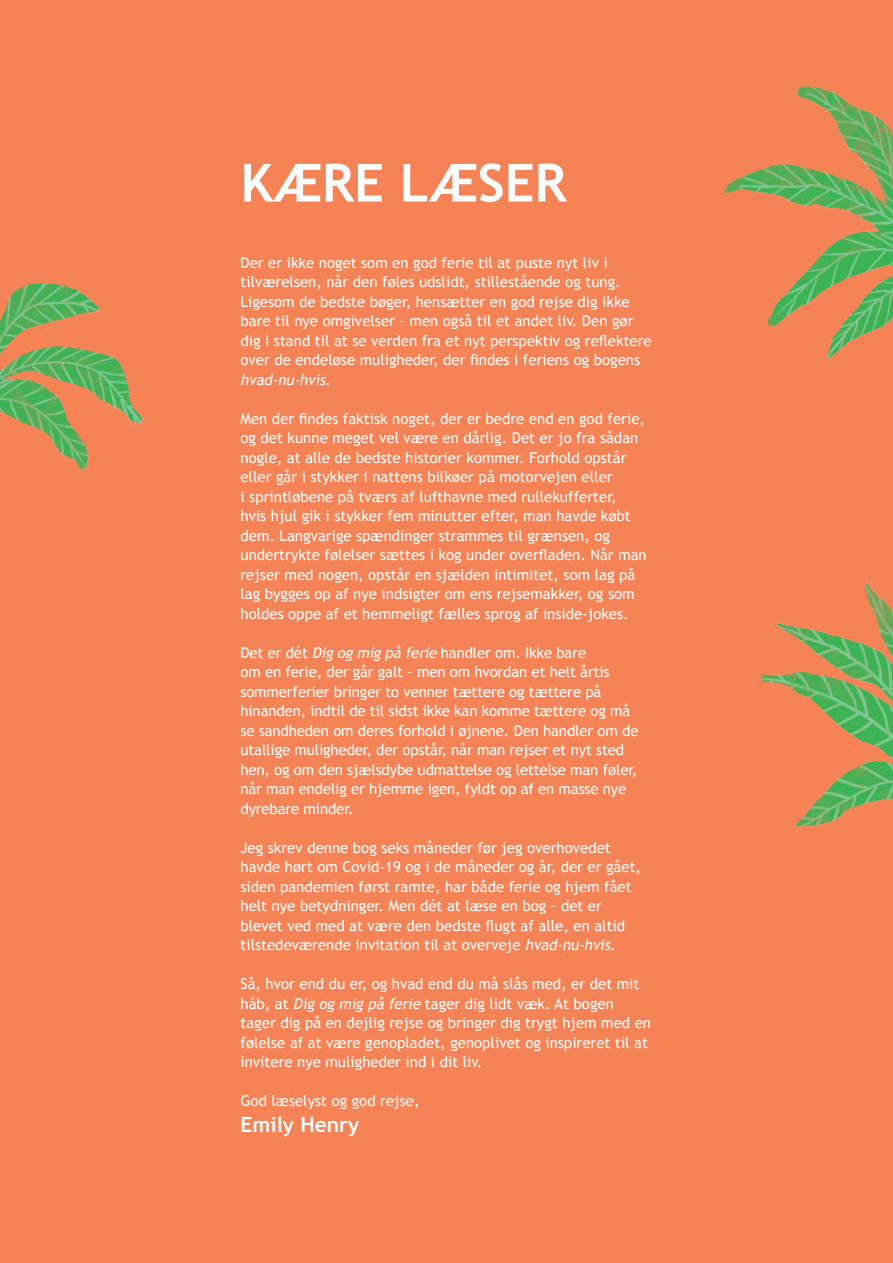
<style>
.page{position:relative;width:893px;height:1263px;background:#f58356}
.page>*{position:absolute;margin:0;border:0;box-sizing:border-box;transform-origin:0 0}
.t1{font:700 52.5px "Trebuchet MS";color:#fff}
.t2{font:700 21px "Trebuchet MS";color:#fff}
.t3{font:15px/19.5px "Trebuchet MS";color:#fff}
.s1{font-style:italic}
</style>
<div class="page">
<img style="left:724px;top:86px;width:169px;height:273px">
<img style="left:762px;top:583px;width:131px;height:244px">
<img style="left:0;top:282px;width:143px;height:190px">
<p class="t1" style="left:240px;top:150px;width:328px">KÆRE LÆSER</p>
<p class="t3" style="left:240px;top:253px;width:413px">Der er ikke noget som en god ferie til at puste nyt liv i tilværelsen, når den føles udslidt, stillestående og tung.<br>Ligesom de bedste bøger, hensætter en god rejse dig ikke bare til nye omgivelser – men også til et andet liv. Den gør dig i stand til at se verden fra et nyt perspektiv og reflektere over de endeløse muligheder, der findes i feriens og bogens <span class="s1">hvad-nu-hvis</span>.</p>
<p class="t3" style="left:240px;top:409px;width:408px">Men der findes faktisk noget, der er bedre end en god ferie, og det kunne meget vel være en dårlig. Det er jo fra sådan nogle, at alle de bedste historier kommer. Forhold opstår eller går i stykker i nattens bilkøer på motorvejen eller<br>i sprintløbene på tværs af lufthavne med rullekufferter,<br>hvis hjul gik i stykker fem minutter efter, man havde købt dem. Langvarige spændinger strammes til grænsen, og undertrykte følelser sættes i kog under overfladen. Når man rejser med nogen, opstår en sjælden intimitet, som lag på lag bygges op af nye indsigter om ens rejsemakker, og som holdes oppe af et hemmeligt fælles sprog af inside-jokes.</p>
<p class="t3" style="left:240px;top:643px;width:399px">Det er dét <span class="s1">Dig og mig på ferie</span> handler om. Ikke bare<br>om en ferie, der går galt – men om hvordan et helt årtis sommerferier bringer to venner tættere og tættere på hinanden, indtil de til sidst ikke kan komme tættere og må se sandheden om deres forhold i øjnene. Den handler om de utallige muligheder, der opstår, når man rejser et nyt sted hen, og om den sjælsdybe udmattelse og lettelse man føler, når man endelig er hjemme igen, fyldt op af en masse nye dyrebare minder.</p>
<p class="t3" style="left:240px;top:838px;width:402px">Jeg skrev denne bog seks måneder før jeg overhovedet havde hørt om Covid-19 og i de måneder og år, der er gået, siden pandemien først ramte, har både ferie og hjem fået helt nye betydninger. Men dét at læse en bog – det er blevet ved med at være den bedste flugt af alle, en altid tilstedeværende invitation til at overveje <span class="s1">hvad-nu-hvis</span>.</p>
<p class="t3" style="left:240px;top:974px;width:412px">Så, hvor end du er, og hvad end du må slås med, er det mit håb, at <span class="s1">Dig og mig på ferie</span> tager dig lidt væk. At bogen tager dig på en dejlig rejse og bringer dig trygt hjem med en følelse af at være genopladet, genoplivet og inspireret til at invitere nye muligheder ind i dit liv.</p>
<p class="t3" style="left:240px;top:1091px;width:181px">God læselyst og god rejse,</p>
<p class="t2" style="left:240px;top:1111px;width:120px">Emily Henry</p>
</div>
